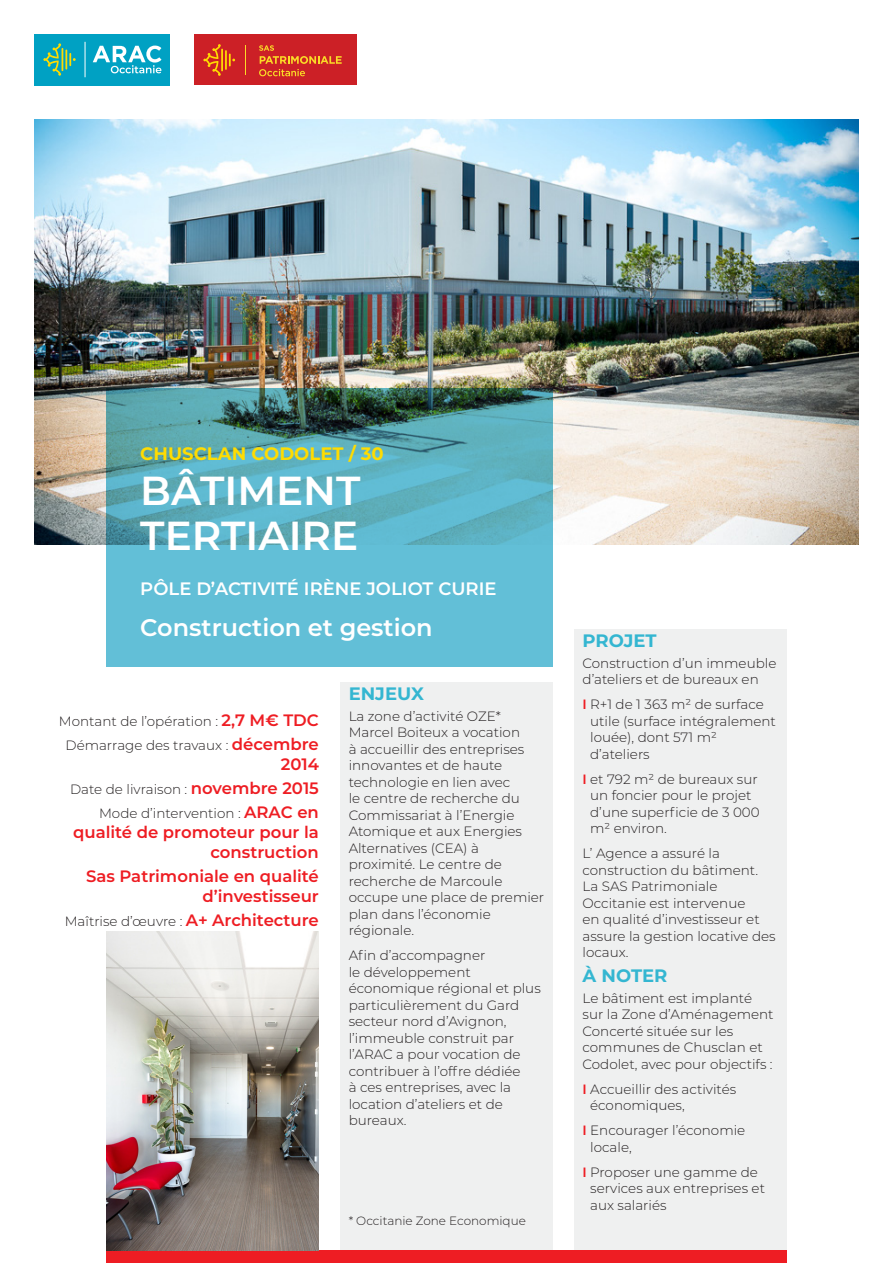
<style>
.page{position:relative;width:893px;height:1263px;background:#fff}
.page>*{position:absolute;margin:0;border:0;box-sizing:border-box;transform-origin:0 0}
.Ref-Nom{font:600 40.5px/45px "Montserrat";color:#fff}
.Ref-Nom-2{font:600 24px "Montserrat";color:#fff}
.Ref-Nom-3{font:600 18px "Montserrat";color:#fff}
.Ref-Lieu{font:700 18px "Montserrat";color:#ffdc01}
.Titre{font:700 18px "Montserrat";color:#34b6d1}
.t1{font:600 16.5px/19.8px "Montserrat";color:#ee1d23;text-align:right}
.Texte{font:300 13.5px/16.5px "Montserrat";color:#231f20}
.Texte-2{font:300 12px "Montserrat";color:#231f20}
.s1{font-weight:600;font-size:16.5px;color:#ee1d23}
.s2{font-weight:600;color:#ee1d23}
</style>
<div class="page">
<img style="left:34px;top:119px;width:825px;height:425px">
<svg style="left:106px;top:388px;width:447px;height:279px;background:#5aadbe"></svg>
<div style="left:340px;top:683px;width:213px;height:580px;background:#eff0f0"></div>
<div style="left:574px;top:629px;width:213px;height:634px;background:#eff0f0"></div>
<div style="left:106px;top:1250px;width:681px;height:13px;background:#ee1d23"></div>
<img style="left:106px;top:931px;width:213px;height:319px">
<div style="left:34px;top:34px;width:135px;height:51px;background:#00a1c3"></div>
<hr style="left:65px;top:50px;width:2px;height:20px;background:#ffdc01">
<svg style="left:69px;top:53px;width:7px;height:13px"></svg>
<svg style="left:43px;top:43px;width:20px;height:33px"></svg>
<svg style="left:93px;top:46px;width:68px;height:27px"></svg>
<hr style="left:85px;top:42px;width:1px;height:35px;background:#fff">
<div style="left:194px;top:35px;width:163px;height:50px;background:#cc2026"></div>
<hr style="left:245px;top:45px;width:1px;height:30px;background:#fadc26">
<svg style="left:259px;top:45px;width:83px;height:31px"></svg>
<hr style="left:221px;top:49px;width:2px;height:22px;background:#ffdc01">
<hr style="left:225px;top:50px;width:2px;height:20px;background:#ffdc01">
<svg style="left:229px;top:54px;width:6px;height:12px"></svg>
<svg style="left:203px;top:44px;width:18px;height:32px"></svg>
<p class="Ref-Lieu" style="left:140px;top:440px;width:245px">CHUSCLAN CODOLET / 30</p>
<p class="Ref-Nom" style="left:140px;top:466px;width:222px">BÂTIMENT<br>TERTIAIRE</p>
<p class="Ref-Nom-3" style="left:140px;top:575px;width:358px">PÔLE D’ACTIVITÉ IRÈNE JOLIOT CURIE</p>
<p class="Ref-Nom-2" style="left:140px;top:611px;width:294px">Construction et gestion</p>
<p class="Texte" style="left:59px;top:713px;width:262px">Montant de l’opération : <span class="s1">2,7 M€ TDC</span></p>
<p class="Texte" style="left:66px;top:737px;width:255px">Démarrage des travaux : <span class="s1">décembre</span></p>
<p class="t1" style="left:281px;top:753px;width:40px">2014</p>
<p class="Texte" style="left:70px;top:781px;width:250px">Date de livraison : <span class="s1">novembre 2015</span></p>
<p class="Texte" style="left:99px;top:805px;width:221px">Mode d’intervention : <span class="s1">ARAC en</span></p>
<p class="t1" style="left:73px;top:821px;width:247px">qualité de promoteur pour la construction</p>
<p class="t1" style="left:86px;top:865px;width:234px">Sas Patrimoniale en qualité d’investisseur</p>
<p class="Texte" style="left:65px;top:912px;width:256px">Maîtrise d’œuvre : <span class="s1">A+ Architecture</span></p>
<p class="Titre" style="left:349px;top:681px;width:77px">ENJEUX</p>
<p class="Texte" style="left:349px;top:707px;width:197px">La zone d’activité OZE*<br>Marcel Boiteux a vocation<br>à accueillir des entreprises innovantes et de haute technologie en lien avec<br>le centre de recherche du<br>Commissariat à l’Energie<br>Atomique et aux Energies<br>Alternatives (CEA) à proximité. Le centre de recherche de Marcoule occupe une place de premier plan dans l’économie régionale.</p>
<p class="Texte" style="left:349px;top:947px;width:194px">Afin d’accompagner<br>le développement économique régional et plus particulièrement du Gard secteur nord d’Avignon, l’immeuble construit par l’ARAC a pour vocation de contribuer à l’offre dédiée<br>à ces entreprises, avec la location d’ateliers et de bureaux.</p>
<p class="Texte-2" style="left:349px;top:1213px;width:179px">* Occitanie Zone Economique</p>
<p class="Titre" style="left:583px;top:627px;width:76px">PROJET</p>
<p class="Texte" style="left:583px;top:654px;width:195px">Construction d’un immeuble d’ateliers et de bureaux en</p>
<p class="Texte" style="left:590px;top:696px;width:187px;text-indent:-8px"><span class="s2">I</span> R+1 de 1 363 m² de surface utile (surface intégralement louée), dont 571 m² d’ateliers</p>
<p class="Texte" style="left:590px;top:770px;width:171px;text-indent:-8px"><span class="s2">I</span> et 792 m² de bureaux sur un foncier pour le projet d’une superficie de 3 000 m² environ.</p>
<p class="Texte" style="left:583px;top:845px;width:195px">L’ Agence a assuré la construction du bâtiment.<br>La SAS Patrimoniale<br>Occitanie est intervenue<br>en qualité d’investisseur et assure la gestion locative des locaux.</p>
<p class="Titre" style="left:583px;top:963px;width:86px">À NOTER</p>
<p class="Texte" style="left:583px;top:989px;width:193px">Le bâtiment est implanté sur la Zone d’Aménagement<br>Concerté située sur les communes de Chusclan et<br>Codolet, avec pour objectifs :</p>
<p class="Texte" style="left:590px;top:1080px;width:148px;text-indent:-8px"><span class="s2">I</span> Accueillir des activités économiques,</p>
<p class="Texte" style="left:590px;top:1122px;width:157px;text-indent:-8px"><span class="s2">I</span> Encourager l’économie locale,</p>
<p class="Texte" style="left:590px;top:1163px;width:176px;text-indent:-8px"><span class="s2">I</span> Proposer une gamme de services aux entreprises et aux salariés</p>
</div>
